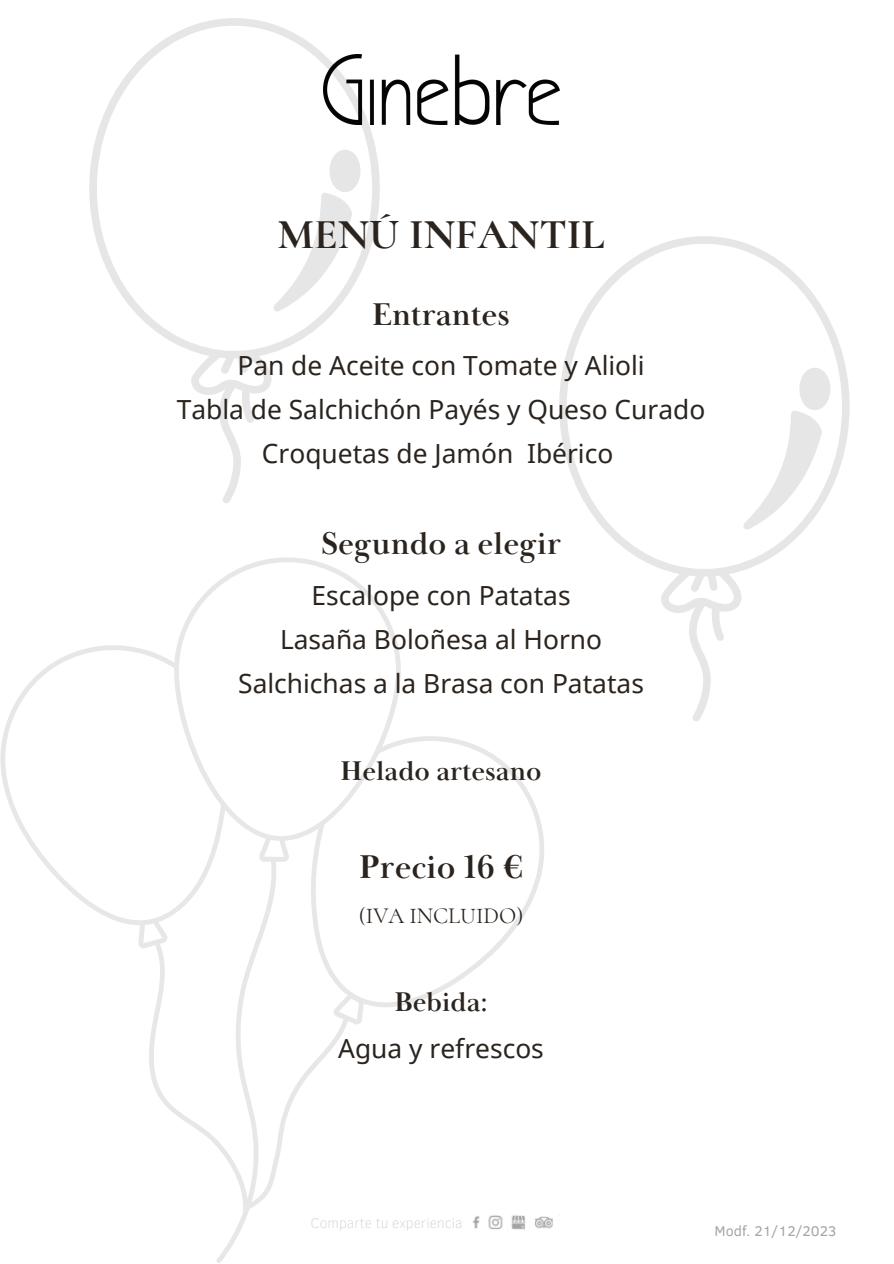
<style>
.page{position:relative;width:894px;height:1264px;background:#fff}
.page>*{position:absolute;margin:0;border:0;box-sizing:border-box;transform-origin:0 0}
.t1{font:700 42.75px "Cormorant SC";color:#2b241e}
.t2{font:700 33.9px "Baskerville Display PT";color:#2b241e}
.t3{font:700 32.4px "Baskerville Display PT";color:#2b241e}
.t4{font:700 27.9px "Baskerville Display PT";color:#2b241e}
.t5{font:26.4px "Noto Sans";color:#2b241e}
.t6{font:22.5px "Cormorant SC";color:#2b241e}
.t7{font:100 14.4px "Clear Sans";color:#d0cfd0}
.t8{font:14.4px "Clear Sans";color:#a6a5a5}
</style>
<div class="page">
<svg style="left:0;top:645px;width:544px;height:379px"></svg>
<svg style="left:144px;top:856px;width:204px;height:407px"></svg>
<svg style="left:174px;top:557px;width:227px;height:304px"></svg>
<svg style="left:89px;top:18px;width:290px;height:485px"></svg>
<div style="left:329px;top:150px;width:31px;height:42px;background:#e6e6e6;border-radius:50%"></div>
<svg style="left:273px;top:192px;width:79px;height:119px"></svg>
<img style="left:473px;top:1215px;width:80px;height:15px">
<img style="left:323px;top:55px;width:236px;height:69px">
<svg style="left:559px;top:236px;width:290px;height:485px"></svg>
<div style="left:799px;top:368px;width:31px;height:42px;background:#e6e6e6;border-radius:50%"></div>
<svg style="left:742px;top:410px;width:79px;height:119px"></svg>
<p class="t1" style="left:277px;top:208px;width:328px">MENÚ INFANTIL</p>
<p class="t3" style="left:372px;top:294px;width:139px">Entrantes</p>
<p class="t5" style="left:237px;top:347px;width:409px">Pan de Aceite con Tomate y Alioli</p>
<p class="t5" style="left:177px;top:391px;width:530px">Tabla de Salchichón Payés y Queso Curado</p>
<p class="t5" style="left:262px;top:435px;width:353px">Croquetas de Jamón Ibérico</p>
<p class="t3" style="left:321px;top:524px;width:241px">Segundo a elegir</p>
<p class="t5" style="left:311px;top:576px;width:260px">Escalope con Patatas</p>
<p class="t5" style="left:280px;top:620px;width:323px">Lasaña Boloñesa al Horno</p>
<p class="t5" style="left:238px;top:664px;width:407px">Salchichas a la Brasa con Patatas</p>
<p class="t4" style="left:340px;top:754px;width:202px">Helado artesano</p>
<p class="t2" style="left:359px;top:846px;width:166px">Precio 16 €</p>
<p class="t6" style="left:359px;top:902px;width:166px">(IVA INCLUIDO)</p>
<p class="t4" style="left:394px;top:985px;width:95px">Bebida:</p>
<p class="t5" style="left:338px;top:1030px;width:207px">Agua y refrescos</p>
<p class="t7" style="left:310px;top:1211px;width:153px">Comparte tu experiencia</p>
<p class="t8" style="left:714px;top:1220px;width:123px">Modf. 21/12/2023</p>
</div>
